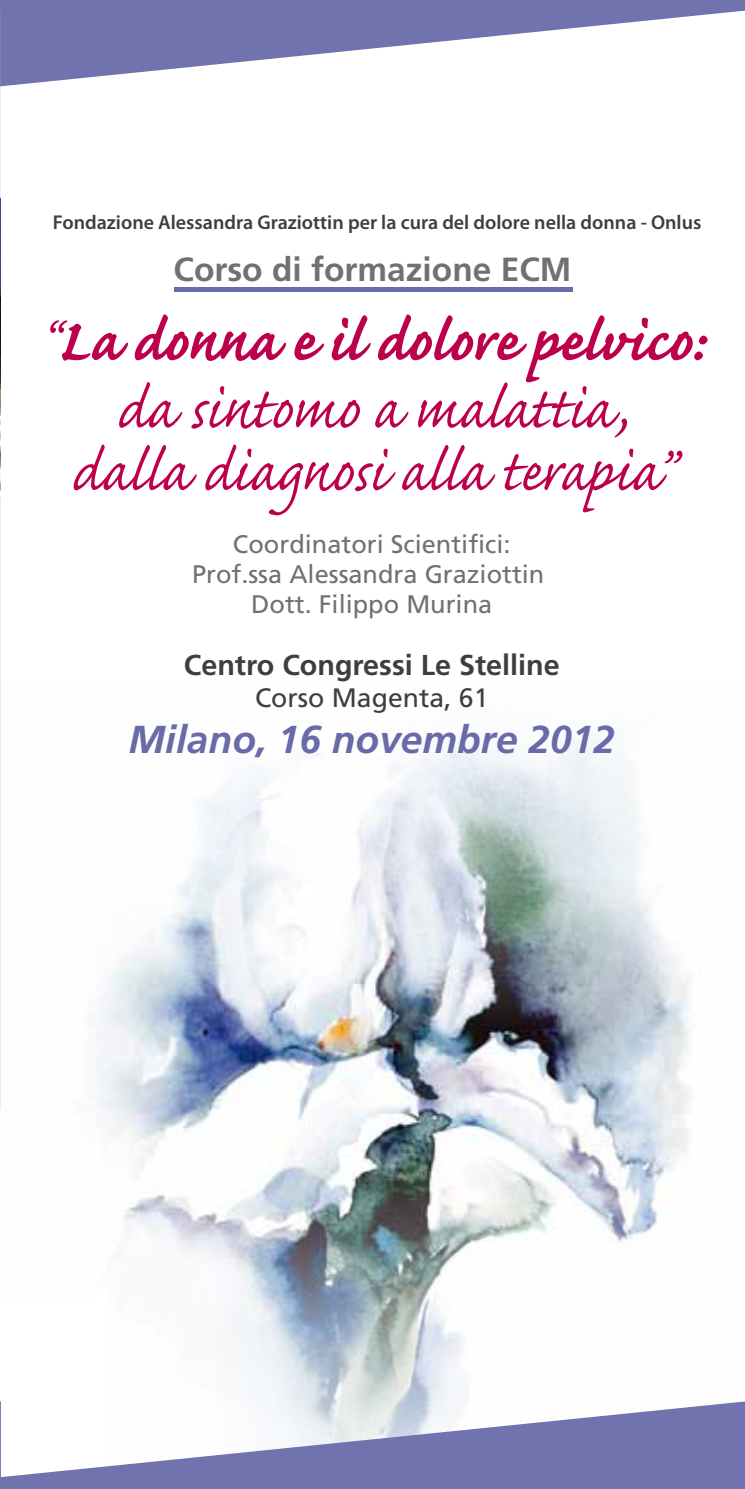
<style>
.page{position:relative;width:745px;height:1489px;background:#fff}
.page>*{position:absolute;margin:0;border:0;box-sizing:border-box;transform-origin:0 0}
.t1{font:75px/65px "Caflisch Script";color:#bd004c;text-align:center;scale:.95 1}
.t2{font:italic 700 39px "Frutiger";color:#696aa8}
.t3{font:700 33.5px "Frutiger";color:#707173}
.t4{font:700 28.75px "Frutiger";color:#3e3d40}
.t5{font:26.5px "Frutiger";color:#3e3d40}
.t6{font:25.25px/30px "Frutiger";color:#707173;text-align:center}
.t7{font:600 20px "Myriad Pro";color:#3e3d40}
.s1{font-weight:700}
</style>
<div class="page">
<svg style="left:0;top:1094px;width:690px;height:307px"></svg>
<img style="left:97px;top:743px;width:593px;height:351px">
<hr style="left:0;top:0;width:1px;height:1109px;background:#edecf5">
<img style="left:0;top:198px;width:1px;height:301px">
<div style="left:174px;top:287px;width:398px;height:5px;background:#696aa8"></div>
<svg style="left:1px;top:1401px;width:744px;height:87px;fill:#7173ae"></svg>
<svg style="left:0;top:1401px;width:1px;height:87px"></svg>
<svg style="left:2px;top:0;width:743px;height:86px;fill:#7173ae"></svg>
<svg style="left:0;top:0;width:2px;height:86px"></svg>
<p class="t7" style="left:53px;top:211px;width:650px">Fondazione Alessandra Graziottin per la cura del dolore nella donna - Onlus</p>
<h3 class="t3" style="left:174px;top:249px;width:399px">Corso di formazione ECM</h3>
<h1 class="t1" style="left:40px;top:312px;width:699px">“<span class="s1">La donna e il dolore pelvico: </span>da sintomo a malattia,<br>dalla diagnosi alla terapia”</h1>
<p class="t6" style="left:192px;top:529px;width:354px">Coordinatori Scientifici:<br>Prof.ssa Alessandra Graziottin<br>Dott. Filippo Murina</p>
<p class="t4" style="left:184px;top:647px;width:377px">Centro Congressi Le Stelline</p>
<p class="t5" style="left:255px;top:681px;width:235px">Corso Magenta, 61</p>
<h2 class="t2" style="left:129px;top:716px;width:488px">Milano, 16 novembre 2012</h2>
</div>
